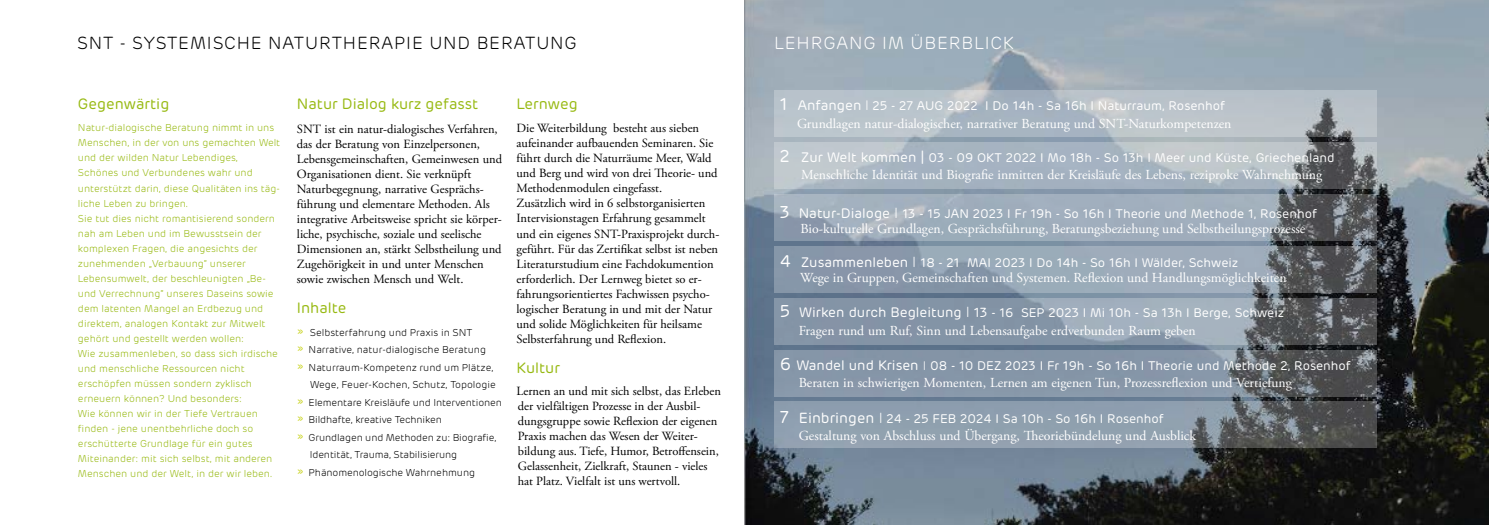
<style>
.page{position:relative;width:1489px;height:525px;background:#fff}
.page>*{position:absolute;margin:0;border:0;box-sizing:border-box;transform-origin:0 0}
.t1{font:300 17.5px "Rubrik";letter-spacing:.05em;color:#000}
.t2{font:300 17.5px "Rubrik";letter-spacing:.05em;color:#fff}
.t3{font:15px "Rubrik";color:#97b911}
.t4{font:13.75px "Adobe Garamond Pro";color:#fff}
.t5{font:12.5px/15px "Adobe Garamond Pro";color:#000}
.t6{font:12.5px "Rubrik";color:#fff}
.t7{font:300 10px/15px "Rubrik";color:#97b911}
.t8{font:300 10px "Rubrik";letter-spacing:-.01em;color:#000}
.s1{font-size:12.5px;color:#c7d218}
.s2{font-size:17.12px}
.s3{font-size:13.75px}
.s4{font-weight:300;font-size:13.75px}
.s5{font-weight:300;font-size:14.62px}
.s6{font-size:13.12px}
.s7{font-weight:300}
.s8{font-size:14.62px}
</style>
<div class="page">
<img style="left:745px;top:0;width:743px;height:524px">
<svg style="left:774px;top:90px;width:602px;height:46px;background:#b4bec6"></svg>
<svg style="left:773px;top:143px;width:603px;height:46px;background:#a6b0b9"></svg>
<svg style="left:773px;top:194px;width:603px;height:47px;background:#94a0ac"></svg>
<svg style="left:773px;top:246px;width:603px;height:46px;background:#8a97a5"></svg>
<svg style="left:774px;top:298px;width:602px;height:46px;background:#84909e"></svg>
<svg style="left:774px;top:350px;width:602px;height:46px;background:#7b8896"></svg>
<svg style="left:773px;top:401px;width:603px;height:46px;background:#808d99"></svg>
<h1 class="t1" style="left:77px;top:31px;width:501px">SNT - SYSTEMISCHE NATURTHERAPIE UND BERATUNG</h1>
<p class="t3" style="left:78px;top:94px;width:93px">Gegenwärtig</p>
<p class="t7" style="left:78px;top:120px;width:204px">Natur-dialogische Beratung nimmt in uns Menschen, in der von uns gemachten Welt und der wilden Natur Lebendiges, Schönes und Verbundenes wahr und unterstützt darin, diese Qualitäten ins täg&shy;liche Leben zu bringen.<br>Sie tut dies nicht romantisierend sondern nah am Leben und im Bewusstsein der komplexen Fragen, die angesichts der zunehmenden „Verbauung“ unserer Lebensumwelt, der beschleunigten „Be&shy;und Verrechnung“ unseres Daseins sowie dem latenten Mangel an Erdbezug und direktem, analogen Kontakt zur Mitwelt gehört und gestellt werden wollen:<br>Wie zusammenleben, so dass sich irdische und menschliche Ressourcen nicht erschöpfen müssen sondern zyklisch erneuern können? Und besonders:<br>Wie können wir in der Tiefe Vertrauen finden - jene unentbehrliche doch so erschütterte Grundlage für ein gutes Miteinander: mit sich selbst, mit anderen Menschen und der Welt, in der wir leben.</p>
<p class="t3" style="left:297px;top:94px;width:183px">Natur Dialog kurz gefasst</p>
<p class="t5" style="left:297px;top:122px;width:207px">SNT ist ein natur-dialogisches Verfahren, das der Beratung von Einzelpersonen, Lebensgemeinschaften, Gemeinwesen und Organisationen dient. Sie verknüpft Naturbegegnung, narrative Gesprächs&shy;führung und elementare Methoden. Als integrative Arbeitsweise spricht sie körper&shy;liche, psychische, soziale und seelische Dimensionen an, stärkt Selbstheilung und Zugehörigkeit in und unter Menschen sowie zwischen Mensch und Welt.</p>
<p class="t3" style="left:297px;top:298px;width:51px">Inhalte</p>
<p class="t8" style="left:297px;top:326px;width:177px"><span class="s1">»</span> Selbsterfahrung und Praxis in SNT</p>
<p class="t8" style="left:297px;top:343px;width:191px"><span class="s1">»</span> Narrative, natur-dialogische Beratung</p>
<p class="t8" style="left:297px;top:361px;width:198px"><span class="s1">»</span> Naturraum-Kompetenz rund um Plätze,</p>
<p class="t8" style="left:310px;top:378px;width:187px">Wege, Feuer-Kochen, Schutz, Topologie</p>
<p class="t8" style="left:297px;top:396px;width:207px"><span class="s1">»</span> Elementare Kreisläufe und Interventionen</p>
<p class="t8" style="left:297px;top:413px;width:147px"><span class="s1">»</span> Bildhafte, kreative Techniken</p>
<p class="t8" style="left:297px;top:431px;width:201px"><span class="s1">»</span> Grundlagen und Methoden zu: Biografie,</p>
<p class="t8" style="left:310px;top:448px;width:149px">Identität, Trauma, Stabilisierung</p>
<p class="t8" style="left:297px;top:466px;width:180px"><span class="s1">»</span> Phänomenologische Wahrnehmung</p>
<p class="t3" style="left:516px;top:94px;width:63px">Lernweg</p>
<p class="t5" style="left:516px;top:121px;width:204px">Die Weiterbildung besteht aus sieben aufeinander aufbauenden Seminaren. Sie führt durch die Naturräume Meer, Wald und Berg und wird von drei Theorie- und Methodenmodulen eingefasst.<br>Zusätzlich wird in 6 selbstorganisierten Intervisionstagen Erfahrung gesammelt und ein eigenes SNT-Praxisprojekt durch&shy;geführt. Für das Zertifikat selbst ist neben Literaturstudium eine Fachdokumention erforderlich. Der Lernweg bietet so er&shy;fahrungsorientiertes Fachwissen psycho&shy;logischer Beratung in und mit der Natur und solide Möglichkeiten für heilsame Selbsterfahrung und Reflexion.</p>
<p class="t3" style="left:516px;top:357px;width:45px">Kultur</p>
<p class="t5" style="left:516px;top:384px;width:206px">Lernen an und mit sich selbst, das Erleben der vielfältigen Prozesse in der Ausbil&shy;dungsgruppe sowie Reflexion der eigenen Praxis machen das Wesen der Weiter&shy;bildung aus. Tiefe, Humor, Betroffensein, Gelassenheit, Zielkraft, Staunen - vieles hat Platz. Vielfalt ist uns wertvoll.</p>
<h1 class="t2" style="left:774px;top:31px;width:241px">LEHRGANG IM ÜBERBLICK</h1>
<p class="t6" style="left:779px;top:98px;width:447px"><span class="s2">1</span> <span class="s3">Anfangen</span> <span class="s4">I</span> 25 - 27 AUG 2022 I Do 14h - Sa 16h I Naturraum, Rosenhof</p>
<p class="t4" style="left:797px;top:115px;width:436px">Grundlagen natur-dialogischer, narrativer Beratung und SNT-Naturkompetenzen</p>
<p class="t6" style="left:779px;top:149px;width:556px"><span class="s2">2</span> <span class="s3">Zur Welt kommen |</span> 03 - 09 OKT 2022 I Mo 18h - So 13h I Meer und Küste, Griechenland</p>
<p class="t4" style="left:801px;top:166px;width:522px">Menschliche Identität und Biografie inmitten der Kreisläufe des Lebens, reziproke Wahrnehmung</p>
<p class="t6" style="left:779px;top:205px;width:538px"><span class="s2">3</span> <span class="s3">Natur-Dialoge</span> <span class="s5">I</span> 13 - 15 JAN 2023 I Fr 19h - So 16h I Theorie und Methode 1, Rosenhof</p>
<p class="t4" style="left:800px;top:220px;width:506px">Bio-kulturelle Grundlagen, Gesprächsführung, Beratungsbeziehung und Selbstheilungsprozesse</p>
<p class="t6" style="left:779px;top:254px;width:460px"><span class="s2">4</span> <span class="s3">Zusammenleben</span> <span class="s5">I</span> 18 - 21 MAI 2023 I Do 14h - So 16h I Wälder, Schweiz</p>
<p class="t4" style="left:800px;top:269px;width:488px">Wege in Gruppen, Gemeinschaften und Systemen. Reflexion und Handlungsmöglichkeiten</p>
<p class="t6" style="left:779px;top:304px;width:506px"><span class="s2">5</span> <span class="s3">Wirken durch Begleitung</span> <span class="s5">I</span> <span class="s6">13</span> - 16 SEP 2023 I Mi 10h - Sa 13h I Berge, Schweiz</p>
<p class="t4" style="left:798px;top:322px;width:398px">Fragen rund um Ruf, Sinn und Lebensaufgabe erdverbunden Raum geben</p>
<p class="t6" style="left:779px;top:357px;width:572px"><span class="s2">6</span> <span class="s3">Wandel und Krisen</span> <span class="s7">I</span> 08 - 10 DEZ 2023 I Fr 19h - So 16h I Theorie und Methode 2, Rosenhof</p>
<p class="t4" style="left:798px;top:374px;width:494px">Beraten in schwierigen Momenten, Lernen am eigenen Tun, Prozessreflexion und Vertiefung</p>
<p class="t6" style="left:779px;top:410px;width:385px"><span class="s2">7</span> <span class="s8">Einbringen</span> <span class="s5">I</span> 24 - 25 FEB 2024 I Sa 10h - So 16h I Rosenhof</p>
<p class="t4" style="left:798px;top:427px;width:399px">Gestaltung von Abschluss und Übergang, Theoriebündelung und Ausblick</p>
</div>
